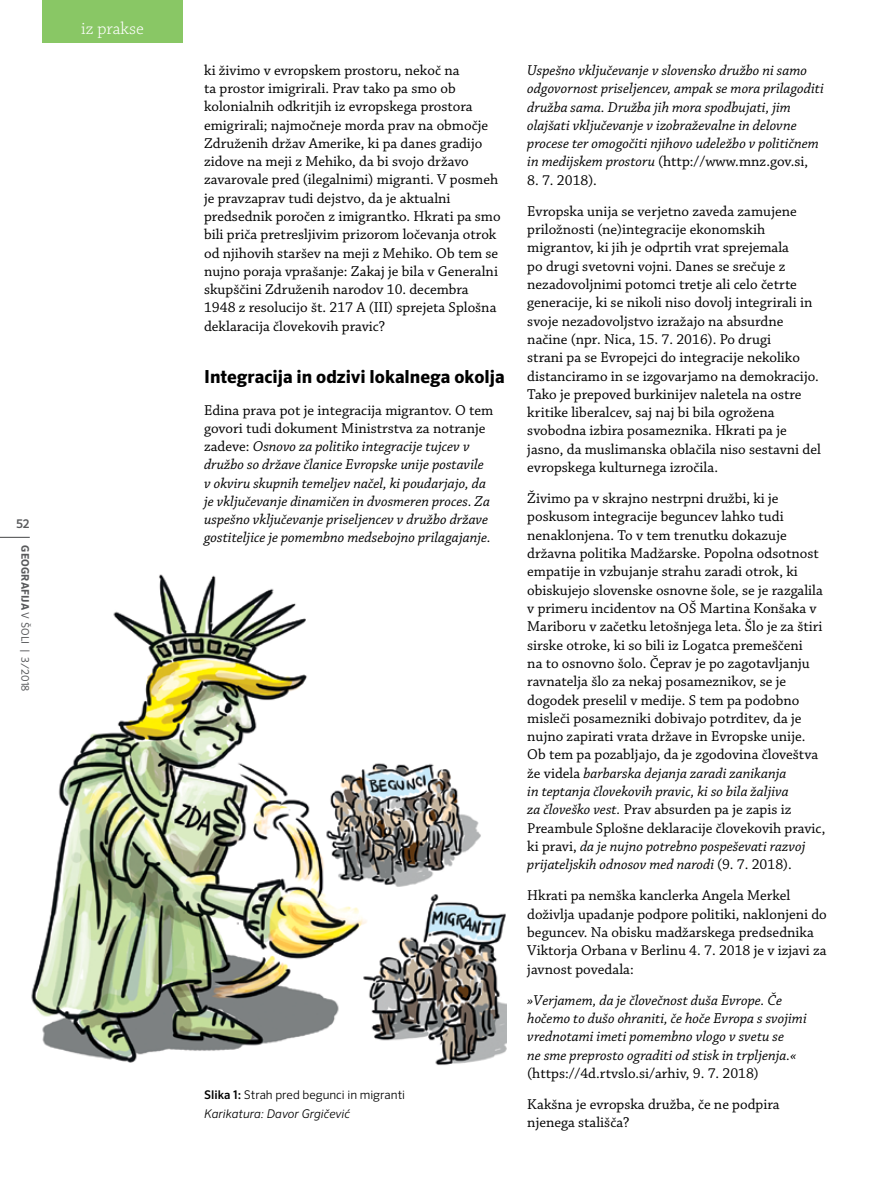
<style>
.page{position:relative;width:893px;height:1191px;background:#fff}
.page>*{position:absolute;margin:0;border:0;box-sizing:border-box;transform-origin:0 0}
.t1{font:700 18px "Sero Pro";color:#000}
.t2{font:300 18px "Chaparral Pro";color:#fff}
.t3{font:15px/18.3px "Chaparral Pro";color:#000}
.t4{font:italic 15px/18.3px "Chaparral Pro";color:#000}
.t5{font:300 12px/18.6px "Sero Pro";color:#000}
.t6{font:500 12px "Sero Pro";color:#58595b}
.t7{font:10.5px "Sero Pro";letter-spacing:.005em;color:#58595b}
.s1{font-weight:700}
.s2{font-style:normal}
.s3{font-weight:500}
.s4{font-style:italic}
</style>
<div class="page">
<img style="left:31px;top:574px;width:475px;height:492px">
<hr style="left:0;top:537px;width:30px;height:1px;background:#58595b">
<div style="left:43px;top:0;width:140px;height:43px;background:#89c765"></div>
<p class="t2" style="left:81px;top:18px;width:64px">iz prakse</p>
<p class="t6" style="left:16px;top:516px;width:15px">52</p>
<p class="t7" style="left:32px;top:545px;width:147px;rotate:90deg"><span class="s1">Geografija</span> v šoli | 3/2018</p>
<p class="t3" style="left:204px;top:62px;width:298px">ki živimo v evropskem prostoru, nekoč na<br>ta prostor imigrirali. Prav tako pa smo ob kolonialnih odkritjih iz evropskega prostora emigrirali; najmočneje morda prav na območje Združenih držav Amerike, ki pa danes gradijo zidove na meji z Mehiko, da bi svojo državo zavarovale pred (ilegalnimi) migranti. V posmeh je pravzaprav tudi dejstvo, da je aktualni predsednik poročen z imigrantko. Hkrati pa smo bili priča pretresljivim prizorom ločevanja otrok od njihovih staršev na meji z Mehiko. Ob tem se nujno poraja vprašanje: Zakaj je bila v Generalni skupščini Združenih narodov 10. decembra 1948 z resolucijo št. 217 A (III) sprejeta Splošna deklaracija človekovih pravic?</p>
<p class="t1" style="left:204px;top:366px;width:302px">I ntegracija in odzivi lokalnega okolja</p>
<p class="t4" style="left:204px;top:401px;width:291px"><span class="s2">Edina prava pot je integracija migrantov. O tem govori tudi dokument Ministrstva za notranje zadeve:</span> Osnovo za politiko integracije tujcev v družbo so države članice Evropske unije postavile v okviru skupnih temeljev načel, ki poudarjajo, da je vključevanje dinamičen in dvosmeren proces. Za uspešno vključevanje priseljencev v družbo države gostiteljice je pomembno medsebojno prilagajanje.</p>
<p class="t5" style="left:204px;top:1085px;width:202px"><span class="s3">Slika 1:</span> Strah pred begunci in migranti<br><span class="s4">Karikatura: Davor Grgičević</span></p>
<p class="t4" style="left:527px;top:62px;width:298px">Uspešno vključevanje v slovensko družbo ni samo odgovornost priseljencev, ampak se mora prilagoditi družba sama. Družba jih mora spodbujati, jim olajšati vključevanje v izobraževalne in delovne procese ter omogočiti njihovo udeležbo v političnem in medijskem prostoru <span class="s2">(http://www.mnz.gov.si,</span></p>
<p class="t3" style="left:527px;top:165px;width:271px;line-height:31px">8. 7. 2018).<br>Evropska unija se verjetno zaveda zamujene</p>
<p class="t3" style="left:527px;top:221px;width:295px">priložnosti (ne)integracije ekonomskih migrantov, ki jih je odprtih vrat sprejemala<br>po drugi svetovni vojni. Danes se srečuje z nezadovoljnimi potomci tretje ali celo četrte generacije, ki se nikoli niso dovolj integrirali in svoje nezadovoljstvo izražajo na absurdne načine (npr. Nica, 15. 7. 2016). Po drugi<br>strani pa se Evropejci do integracije nekoliko distanciramo in se izgovarjamo na demokracijo.<br>Tako je prepoved burkinijev naletela na ostre kritike liberalcev, saj naj bi bila ogrožena svobodna izbira posameznika. Hkrati pa je jasno, da muslimanska oblačila niso sestavni del evropskega kulturnega izročila.</p>
<p class="t3" style="left:527px;top:490px;width:300px">Živimo pa v skrajno nestrpni družbi, ki je poskusom integracije beguncev lahko tudi nenaklonjena. To v tem trenutku dokazuje državna politika Madžarske. Popolna odsotnost empatije in vzbujanje strahu zaradi otrok, ki obiskujejo slovenske osnovne šole, se je razgalila v primeru incidentov na OŠ Martina Konšaka v Mariboru v začetku letošnjega leta. Šlo je za štiri sirske otroke, ki so bili iz Logatca premeščeni<br>na to osnovno šolo. Čeprav je po zagotavljanju ravnatelja šlo za nekaj posameznikov, se je dogodek preselil v medije. S tem pa podobno misleči posamezniki dobivajo potrditev, da je nujno zapirati vrata države in Evropske unije.<br>Ob tem pa pozabljajo, da je zgodovina človeštva že videla <span class="s4">barbarska dejanja zaradi zanikanja<br>in teptanja človekovih pravic, ki so bila žaljiva<br>za človeško vest.</span> Prav absurden pa je zapis iz Preambule Splošne deklaracije človekovih pravic, ki pravi, <span class="s4">da je nujno potrebno pospeševati razvoj prijateljskih odnosov med narodi</span> (9. 7. 2018).</p>
<p class="t3" style="left:527px;top:887px;width:301px">Hkrati pa nemška kanclerka Angela Merkel doživlja upadanje podpore politiki, naklonjeni do beguncev. Na obisku madžarskega predsednika Viktorja Orbana v Berlinu 4. 7. 2018 je v izjavi za javnost povedala:</p>
<p class="t4" style="left:527px;top:991px;width:281px">»Verjamem, da je človečnost duša Evrope. Če hočemo to dušo ohraniti, če hoče Evropa s svojimi vrednotami imeti pomembno vlogo v svetu se<br>ne sme preprosto ograditi od stisk in trpljenja.«</p>
<p class="t3" style="left:527px;top:1058px;width:254px;line-height:31px">(https://4d.rtvslo.si/arhiv, 9. 7. 2018)<br>Kakšna je evropska družba, če ne podpira</p>
<p class="t3" style="left:527px;top:1114px;width:104px">njenega stališča?</p>
</div>
